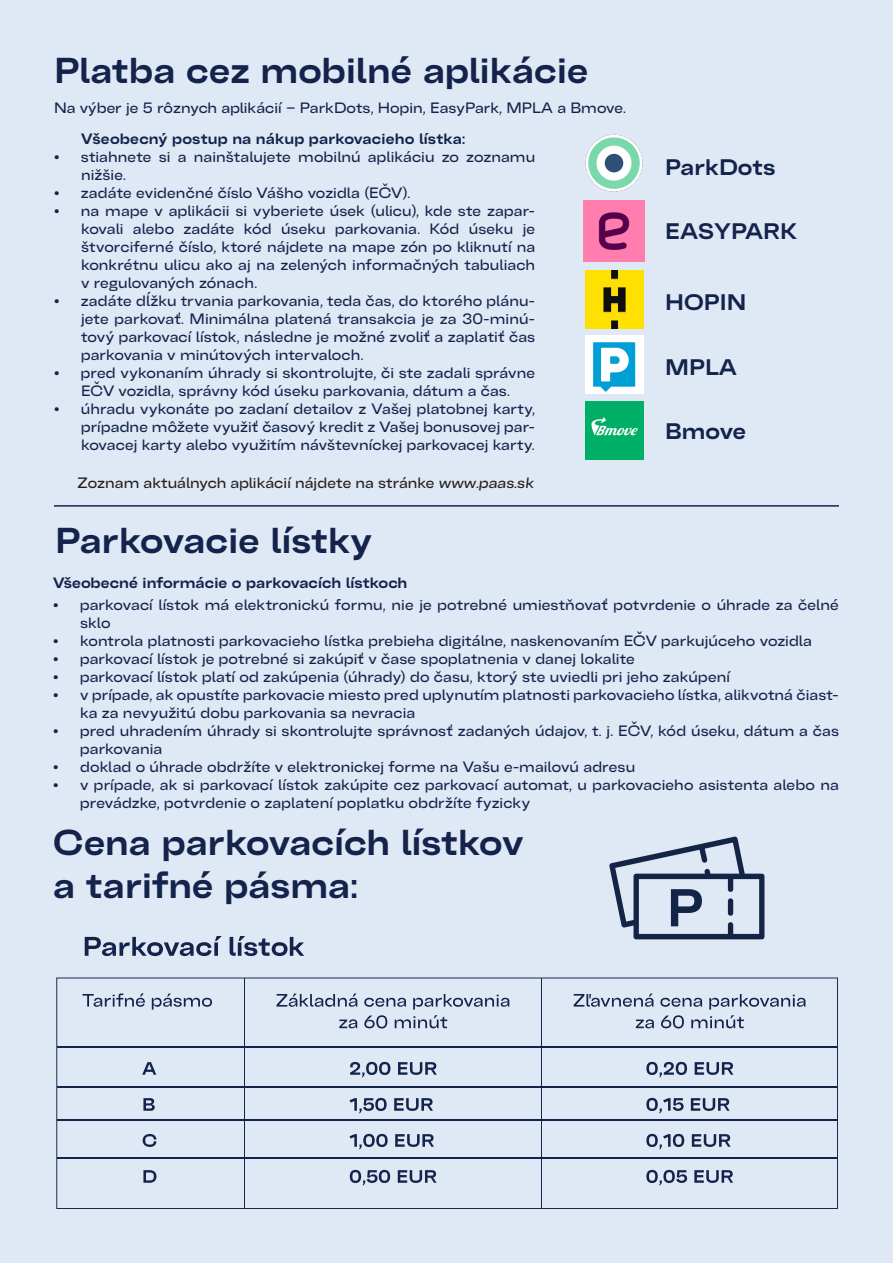
<style>
.page{position:relative;width:893px;height:1263px;background:#dfe9f5}
.page>*{position:absolute;margin:0;border:0;box-sizing:border-box;transform-origin:0 0}
.Paragraph_Style_2{font:700 36px "Belfast Grotesk";letter-spacing:.005em;color:#14234b}
.Paragraph_Style_4{font:700 22.5px "Belfast Grotesk";letter-spacing:.005em;color:#14234b}
.Paragraph_Style_1{font:500 15px/18px "Belfast Grotesk";letter-spacing:.005em;color:#14234b}
.Paragraph_Style_1-2{font:700 15px "Belfast Grotesk";letter-spacing:.005em;color:#14234b}
.Paragraph_Style_1-3{font:500 15px "Belfast Grotesk";letter-spacing:.005em;color:#231f20}
.s1{font-style:italic}
</style>
<div class="page">
<hr style="left:54px;top:505px;width:785px;height:2px;background:#14234b">
<svg style="left:609px;top:836px;width:155px;height:103px"></svg>
<img style="left:585px;top:134px;width:58px;height:58px">
<img style="left:584px;top:201px;width:60px;height:61px">
<img style="left:585px;top:270px;width:58px;height:58px">
<img style="left:585px;top:336px;width:58px;height:57px">
<img style="left:585px;top:402px;width:58px;height:57px">
<svg style="left:85px;top:936px;width:137px;height:20px"></svg>
<svg style="left:230px;top:936px;width:74px;height:20px"></svg>
<svg style="left:56px;top:977px;width:782px;height:232px"></svg>
<hr style="left:57px;top:1046px;width:780px;height:2px;background:#14234b">
<hr style="left:57px;top:1086px;width:780px;height:2px;background:#14234b">
<hr style="left:57px;top:1120px;width:780px;height:1px;background:#14234b">
<hr style="left:57px;top:1157px;width:780px;height:1px;background:#14234b">
<hr style="left:244px;top:978px;width:1px;height:230px;background:#14234b">
<hr style="left:541px;top:978px;width:1px;height:230px;background:#14234b">
<p class="Paragraph_Style_2" style="left:54px;top:40px;width:536px">Platba cez mobilné aplikácie</p>
<p class="Paragraph_Style_1" style="left:54px;top:98px;width:574px">Na výber je 5 rôznych aplikácií – ParkDots, Hopin, EasyPark, MPLA a Bmove.</p>
<p class="Paragraph_Style_1-2" style="left:81px;top:127px;width:386px">Všeobecný postup na nákup parkovacieho lístka:</p>
<p class="Paragraph_Style_1" style="left:81px;top:147px;width:456px;text-indent:-27px">• stiahnete si a nainštalujete mobilnú aplikáciu zo zoznamu nižšie.</p>
<p class="Paragraph_Style_1" style="left:54px;top:183px;width:358px">• zadáte evidenčné číslo Vášho vozidla (EČV).</p>
<p class="Paragraph_Style_1" style="left:81px;top:201px;width:456px;text-align:justify;text-indent:-27px">• na mape v aplikácii si vyberiete úsek (ulicu), kde ste zapar&shy;kovali alebo zadáte kód úseku parkovania. Kód úseku je štvorciferné číslo, ktoré nájdete na mape zón po kliknutí na konkrétnu ulicu ako aj na zelených informačných tabuliach v regulovaných zónach.</p>
<p class="Paragraph_Style_1" style="left:81px;top:291px;width:456px;text-align:justify;text-indent:-27px">• zadáte dĺžku trvania parkovania, teda čas, do ktorého plánu&shy;jete parkovať. Minimálna platená transakcia je za 30-minú&shy;tový parkovací lístok, následne je možné zvoliť a zaplatiť čas parkovania v minútových intervaloch.</p>
<p class="Paragraph_Style_1" style="left:54px;top:363px;width:483px;text-align:center">• pred vykonaním úhrady si skontrolujte, či ste zadali správne<br>EČV vozidla, správny kód úseku parkovania, dátum a čas.</p>
<p class="Paragraph_Style_1" style="left:81px;top:399px;width:456px;text-align:justify;text-indent:-27px">• úhradu vykonáte po zadaní detailov z Vašej platobnej karty, prípadne môžete využiť časový kredit z Vašej bonusovej par&shy;kovacej karty alebo využitím návštevníckej parkovacej karty.</p>
<p class="Paragraph_Style_1-3" style="left:78px;top:470px;width:458px">Zoznam aktuálnych aplikácií nájdete na stránke <span class="s1">www.paas.sk</span></p>
<p class="Paragraph_Style_2" style="left:55px;top:510px;width:318px">Parkovacie lístky</p>
<p class="Paragraph_Style_1-2" style="left:53px;top:570px;width:356px">Všeobecné informácie o parkovacích lístkoch</p>
<p class="Paragraph_Style_4" style="left:665px;top:149px;width:112px">ParkDots</p>
<p class="Paragraph_Style_4" style="left:665px;top:213px;width:133px">EASYPARK</p>
<p class="Paragraph_Style_4" style="left:665px;top:283px;width:83px">HOPIN</p>
<p class="Paragraph_Style_4" style="left:665px;top:348px;width:73px">MPLA</p>
<p class="Paragraph_Style_4" style="left:665px;top:413px;width:83px">Bmove</p>
<p class="Paragraph_Style_1" style="left:80px;top:595px;width:760px;text-indent:-27px">• parkovací lístok má elektronickú formu, nie je potrebné umiestňovať potvrdenie o úhrade za čelné sklo</p>
<p class="Paragraph_Style_1" style="left:53px;top:631px;width:760px">• kontrola platnosti parkovacieho lístka prebieha digitálne, naskenovaním EČV parkujúceho vozidla</p>
<p class="Paragraph_Style_1" style="left:53px;top:649px;width:583px">• parkovací lístok je potrebné si zakúpiť v čase spoplatnenia v danej lokalite</p>
<p class="Paragraph_Style_1" style="left:53px;top:667px;width:678px">• parkovací lístok platí od zakúpenia (úhrady) do času, ktorý ste uviedli pri jeho zakúpení</p>
<p class="Paragraph_Style_1" style="left:80px;top:685px;width:760px;text-indent:-27px">• v prípade, ak opustíte parkovacie miesto pred uplynutím platnosti parkovacieho lístka, alikvotná čiast&shy;ka za nevyužitú dobu parkovania sa nevracia</p>
<p class="Paragraph_Style_1" style="left:80px;top:721px;width:760px;text-indent:-27px">• pred uhradením úhrady si skontrolujte správnosť zadaných údajov, t. j. EČV, kód úseku, dátum a čas parkovania</p>
<p class="Paragraph_Style_1" style="left:53px;top:757px;width:584px">• doklad o úhrade obdržíte v elektronickej forme na Vašu e-mailovú adresu</p>
<p class="Paragraph_Style_1" style="left:80px;top:775px;width:760px;text-indent:-27px">• v prípade, ak si parkovací lístok zakúpite cez parkovací automat, u parkovacieho asistenta alebo na prevádzke, potvrdenie o zaplatení poplatku obdržíte fyzicky</p>
<p class="Paragraph_Style_2" style="left:53px;top:812px;width:472px">Cena parkovacích lístkov</p>
<p class="Paragraph_Style_2" style="left:53px;top:855px;width:306px">a tarifné pásma:</p>
</div>
